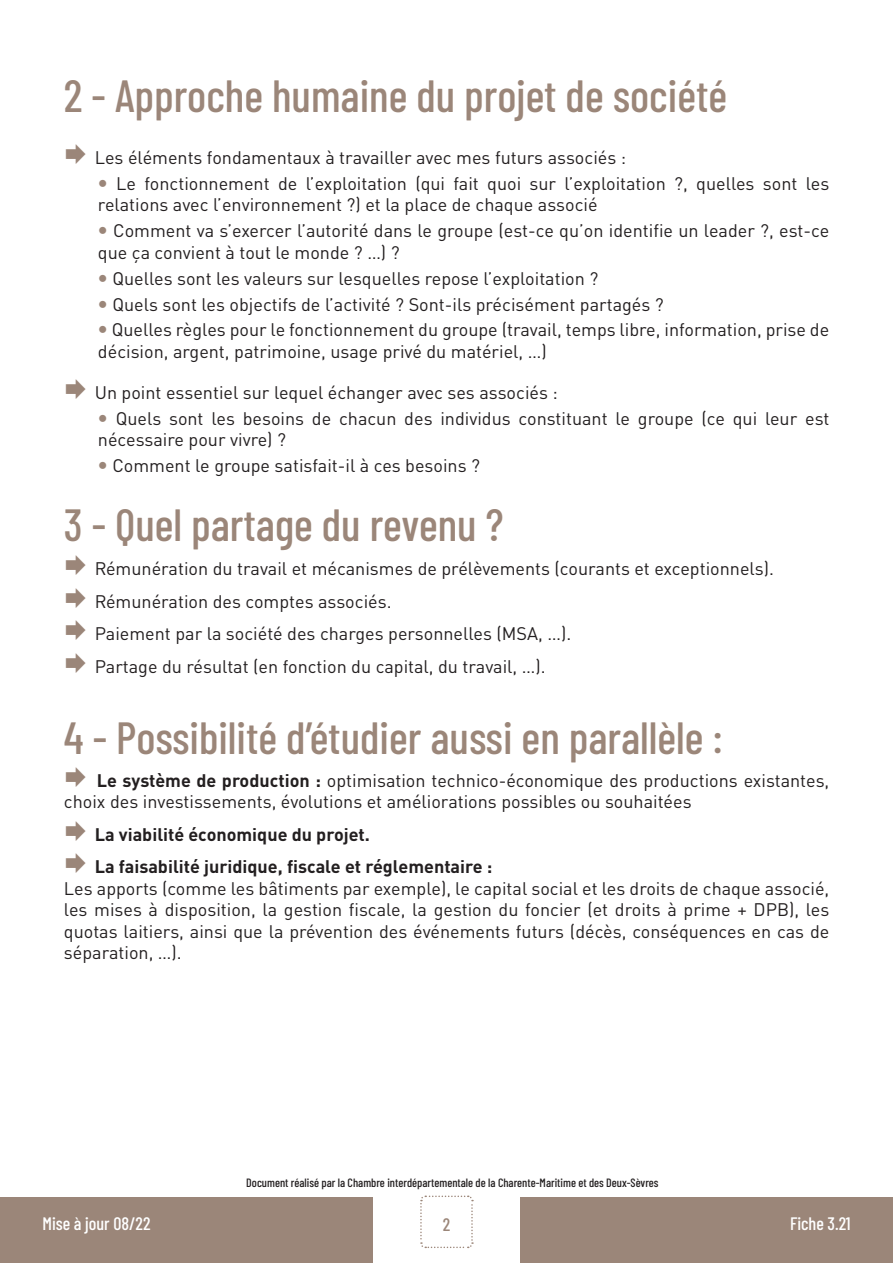
<style>
.page{position:relative;width:893px;height:1263px;background:#fff}
.page>*{position:absolute;margin:0;border:0;box-sizing:border-box;transform-origin:0 0}
.t1{font:500 45px "Barlow Condensed";color:#9b8679}
.t2{font:18px/25.8px "DINOT";color:#231f20}
.t3{font:700 18px/32.4px "DINOT";color:#231f20}
.t4{font:500 18px "Barlow Condensed";color:#fff}
.t5{font:500 18px "Barlow Condensed";color:#9b8679}
.t6{font:500 12px "Barlow Condensed";color:#231f20}
.s1{font-weight:700}
</style>
<div class="page">
<svg style="left:420px;top:1195px;width:54px;height:54px"></svg>
<div style="left:0;top:1197px;width:373px;height:66px;background:#9b8679"></div>
<div style="left:520px;top:1197px;width:373px;height:66px;background:#9b8679"></div>
<h1 class="t1" style="left:64px;top:64px;width:665px">2 - Approche humaine du projet de société</h1>
<p class="t2" style="left:116px;top:144px;width:715px;text-indent:-22px">Les éléments fondamentaux à travailler avec mes futurs associés :<br>Le fonctionnement de l’exploitation (qui fait quoi sur l’exploitation ?, quelles sont les</p>
<p class="t2" style="left:113px;top:192px;width:717px;text-indent:-15px">relations avec l’environnement ?) et la place de chaque associé<br>Comment va s’exercer l’autorité dans le groupe (est-ce qu’on identifie un leader ?, est-ce</p>
<p class="t2" style="left:112px;top:239px;width:719px;text-indent:-14px">que ça convient à tout le monde ? …) ?<br>Quelles sont les valeurs sur lesquelles repose l’exploitation ?<br>Quels sont les objectifs de l’activité ? Sont-ils précisément partagés ?<br>Quelles règles pour le fonctionnement du groupe (travail, temps libre, information, prise de</p>
<p class="t2" style="left:98px;top:338px;width:450px">décision, argent, patrimoine, usage privé du matériel, …)</p>
<p class="t2" style="left:116px;top:379px;width:715px;text-indent:-21px">Un point essentiel sur lequel échanger avec ses associés :<br>Quels sont les besoins de chacun des individus constituant le groupe (ce qui leur est</p>
<p class="t2" style="left:112px;top:427px;width:369px;text-indent:-14px">nécessaire pour vivre) ?<br>Comment le groupe satisfait-il à ces besoins ?</p>
<h1 class="t1" style="left:64px;top:493px;width:441px">3 - Quel partage du revenu ?</h1>
<p class="t2" style="left:95px;top:552px;width:681px;line-height:32.4px">Rémunération du travail et mécanismes de prélèvements (courants et exceptionnels).<br>Rémunération des comptes associés.<br>Paiement par la société des charges personnelles (MSA, …).<br>Partage du résultat (en fonction du capital, du travail, …).</p>
<h1 class="t1" style="left:64px;top:705px;width:661px">4 - Possibilité d’étudier aussi en parallèle :</h1>
<p class="t2" style="left:64px;top:769px;width:767px;line-height:21.6px;text-indent:33px"><span class="s1">Le système de production :</span> optimisation technico-économique des productions existantes, choix des investissements, évolutions et améliorations possibles ou souhaitées</p>
<p class="t3" style="left:95px;top:817px;width:399px">La viabilité économique du projet.<br>La faisabilité juridique, fiscale et réglementaire :</p>
<p class="t2" style="left:64px;top:877px;width:767px;line-height:21.6px;text-align:justify">Les apports (comme les bâtiments par exemple), le capital social et les droits de chaque associé, les mises à disposition, la gestion fiscale, la gestion du foncier (et droits à prime + DPB), les quotas laitiers, ainsi que la prévention des événements futurs (décès, conséquences en cas de séparation, …).</p>
<p class="t6" style="left:246px;top:1174px;width:414px">Document réalisé par la Chambre interdépartementale de la Charente-Maritime et des Deux-Sèvres</p>
<p class="t4" style="left:43px;top:1210px;width:110px">Mise à jour 08/22</p>
<p class="t5" style="left:443px;top:1211px;width:9px">2</p>
<p class="t4" style="left:790px;top:1210px;width:62px">Fiche 3.21</p>
</div>
